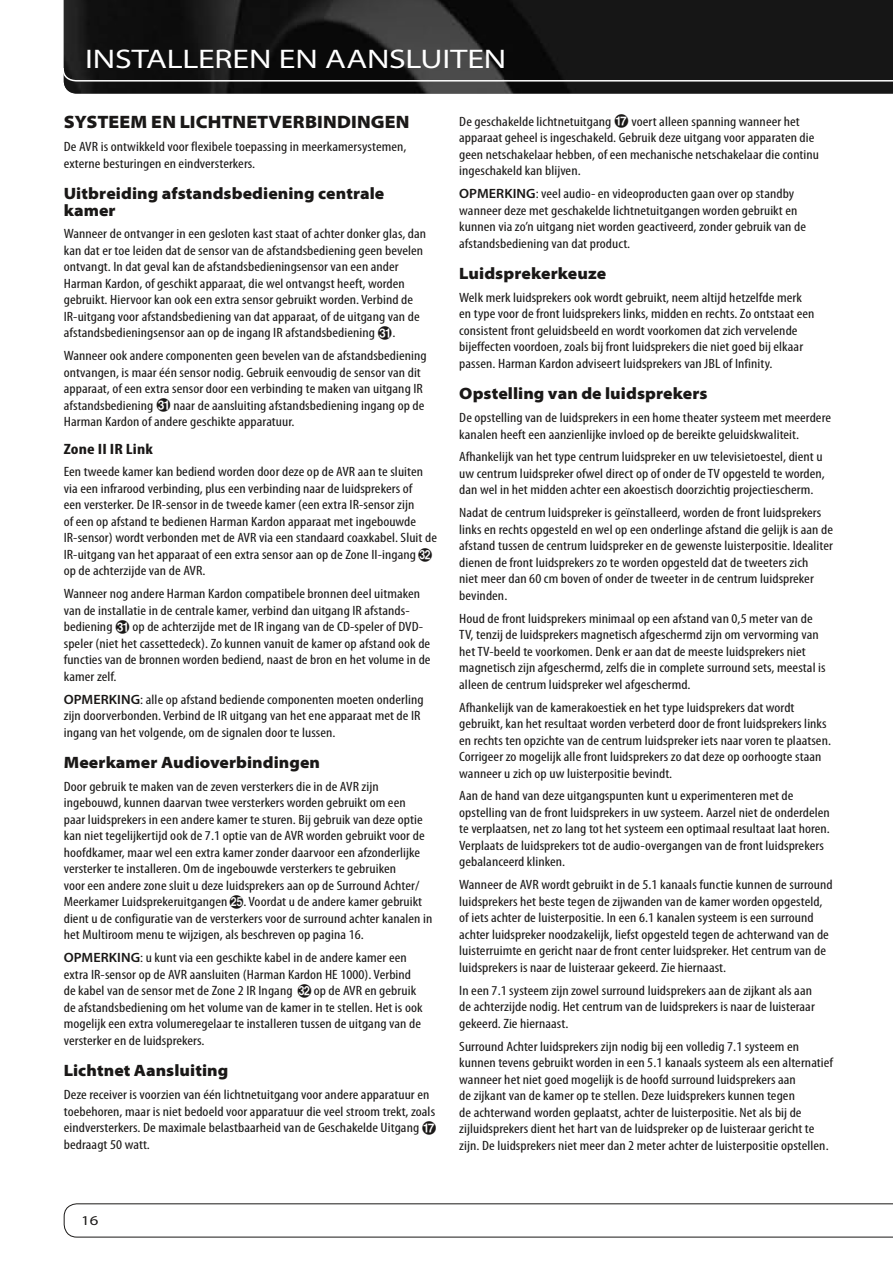
<style>
.page{position:relative;width:893px;height:1263px;background:#fff}
.page>*{position:absolute;margin:0;border:0;box-sizing:border-box;transform-origin:0 0}
.t1{font:semi-expanded 27px "Myriad Pro";letter-spacing:-.01em;color:#fff;scale:1.15 1}
.t2{font:900 semi-expanded 18px "Myriad Pro";letter-spacing:.01em;color:#1a1817}
.t3{font:900 semi-expanded 16.5px/16.5px "Myriad Pro";letter-spacing:.005em;color:#1a1817}
.t4{font:700 condensed 15px "Myriad Pro";letter-spacing:.01em;color:#1a1817;scale:1.2 1}
.t5{font:condensed 13.5px/16.5px "Myriad Pro";letter-spacing:.005em;color:#1a1817;scale:1.15 1}
.t6{font:semi-expanded 13.5px "Myriad Pro";color:#1a1817;scale:1.15 1}
.s1{font-family:"Harman Dot Num";font-stretch:normal}
.s2{font-weight:600;font-stretch:normal}
</style>
<div class="page">
<svg style="left:63px;top:0;width:830px;height:94px;background:#1d1d1d"></svg>
<svg style="left:63px;top:1203px;width:830px;height:35px"></svg>
<h1 class="t1" style="left:85px;top:44px;width:368px">INSTALLEREN EN AANSLUITEN</h1>
<h2 class="t2" style="left:64px;top:112px;width:347px">Systeem en Lichtnetverbindingen</h2>
<p class="t5" style="left:64px;top:139px;width:300px">De AVR is ontwikkeld voor flexibele toepassing in meerkamersystemen, externe besturingen en eindversterkers.</p>
<p class="t3" style="left:64px;top:185px;width:322px">Uitbreiding afstandsbediening centrale kamer</p>
<p class="t5" style="left:64px;top:226px;width:317px">Wanneer de ontvanger in een gesloten kast staat of achter donker glas, dan kan dat er toe leiden dat de sensor van de afstandsbediening geen bevelen ontvangt. In dat geval kan de afstandsbedieningsensor van een ander Harman Kardon, of geschikt apparaat, die wel ontvangst heeft, worden gebruikt. Hiervoor kan ook een extra sensor gebruikt worden. Verbind de IR-uitgang voor afstandsbediening van dat apparaat, of de uitgang van de afstandsbedieningsensor aan op de ingang IR afstandsbediening <span class="s1">U</span>.</p>
<p class="t5" style="left:64px;top:348px;width:317px">Wanneer ook andere componenten geen bevelen van de afstandsbediening ontvangen, is maar één sensor nodig. Gebruik eenvoudig de sensor van dit apparaat, of een extra sensor door een verbinding te maken van uitgang IR afstandsbediening <span class="s1">U</span> naar de aansluiting afstandsbediening ingang op de Harman Kardon of andere geschikte apparatuur.</p>
<p class="t4" style="left:64px;top:439px;width:76px">Zone II IR Link</p>
<p class="t5" style="left:64px;top:464px;width:326px">Een tweede kamer kan bediend worden door deze op de AVR aan te sluiten via een infrarood verbinding, plus een verbinding naar de luidsprekers of<br>een versterker. De IR-sensor in de tweede kamer (een extra IR-sensor zijn<br>of een op afstand te bedienen Harman Kardon apparaat met ingebouwde IR-sensor) wordt verbonden met de AVR via een standaard coaxkabel. Sluit de IR-uitgang van het apparaat of een extra sensor aan op de Zone II-ingang <span class="s1">V </span>op de achterzijde van de AVR.</p>
<p class="t5" style="left:64px;top:586px;width:320px">Wanneer nog andere Harman Kardon compatibele bronnen deel uitmaken van de installatie in de centrale kamer, verbind dan uitgang IR afstands&shy;bediening <span class="s1">U</span> op de achterzijde met de IR ingang van de CD-speler of DVD&shy;speler (niet het cassettedeck). Zo kunnen vanuit de kamer op afstand ook de functies van de bronnen worden bediend, naast de bron en het volume in de kamer zelf.</p>
<p class="t5" style="left:64px;top:691px;width:314px"><span class="s2">OPMERKING</span>: alle op afstand bediende componenten moeten onderling zijn doorverbonden. Verbind de IR uitgang van het ene apparaat met de IR ingang van het volgende, om de signalen door te lussen.</p>
<p class="t3" style="left:64px;top:754px;width:258px">Meerkamer Audioverbindingen</p>
<p class="t5" style="left:64px;top:778px;width:322px">Door gebruik te maken van de zeven versterkers die in de AVR zijn ingebouwd, kunnen daarvan twee versterkers worden gebruikt om een<br>paar luidsprekers in een andere kamer te sturen. Bij gebruik van deze optie kan niet tegelijkertijd ook de 7.1 optie van de AVR worden gebruikt voor de hoofdkamer, maar wel een extra kamer zonder daarvoor een afzonderlijke versterker te installeren. Om de ingebouwde versterkers te gebruiken<br>voor een andere zone sluit u deze luidsprekers aan op de Surround Achter/ Meerkamer Luidsprekeruitgangen <span class="s1">O</span>. Voordat u de andere kamer gebruikt dient u de configuratie van de versterkers voor de surround achter kanalen in het Multiroom menu te wijzigen, als beschreven op pagina 16.</p>
<p class="t5" style="left:64px;top:950px;width:313px"><span class="s2">OPMERKING</span>: u kunt via een geschikte kabel in de andere kamer een extra IR-sensor op de AVR aansluiten (Harman Kardon HE 1000). Verbind de kabel van de sensor met de Zone 2 IR Ingang <span class="s1">V</span> op de AVR en gebruik de afstandsbediening om het volume van de kamer in te stellen. Het is ook mogelijk een extra volumeregelaar te installeren tussen de uitgang van de versterker en de luidsprekers.</p>
<p class="t3" style="left:64px;top:1062px;width:166px">Lichtnet Aansluiting</p>
<p class="t5" style="left:64px;top:1087px;width:326px">Deze receiver is voorzien van één lichtnetuitgang voor andere apparatuur en toebehoren, maar is niet bedoeld voor apparatuur die veel stroom trekt, zoals eindversterkers. De maximale belastbaarheid van de Geschakelde Uitgang <span class="s1">G </span>bedraagt 50 watt.</p>
<p class="t5" style="left:459px;top:113px;width:314px">De geschakelde lichtnetuitgang <span class="s1">G</span> voert alleen spanning wanneer het apparaat geheel is ingeschakeld. Gebruik deze uitgang voor apparaten die geen netschakelaar hebben, of een mechanische netschakelaar die continu ingeschakeld kan blijven.</p>
<p class="t5" style="left:459px;top:186px;width:303px"><span class="s2">OPMERKING</span>: veel audio- en videoproducten gaan over op standby wanneer deze met geschakelde lichtnetuitgangen worden gebruikt en kunnen via zo’n uitgang niet worden geactiveerd, zonder gebruik van de afstandsbediening van dat product.</p>
<p class="t3" style="left:459px;top:265px;width:148px">Luidsprekerkeuze</p>
<p class="t5" style="left:459px;top:289px;width:310px">Welk merk luidsprekers ook wordt gebruikt, neem altijd hetzelfde merk en type voor de front luidsprekers links, midden en rechts. Zo ontstaat een consistent front geluidsbeeld en wordt voorkomen dat zich vervelende bijeffecten voordoen, zoals bij front luidsprekers die niet goed bij elkaar passen. Harman Kardon adviseert luidsprekers van JBL of Infinity.</p>
<p class="t3" style="left:459px;top:385px;width:250px">Opstelling van de luidsprekers</p>
<p class="t5" style="left:459px;top:410px;width:325px">De opstelling van de luidsprekers in een home theater systeem met meerdere kanalen heeft een aanzienlijke invloed op de bereikte geluidskwaliteit.</p>
<p class="t5" style="left:459px;top:449px;width:319px">Afhankelijk van het type centrum luidspreker en uw televisietoestel, dient u uw centrum luidspreker ofwel direct op of onder de TV opgesteld te worden, dan wel in het midden achter een akoestisch doorzichtig projectiescherm.</p>
<p class="t5" style="left:459px;top:505px;width:327px">Nadat de centrum luidspreker is geïnstalleerd, worden de front luidsprekers links en rechts opgesteld en wel op een onderlinge afstand die gelijk is aan de afstand tussen de centrum luidspreker en de gewenste luisterpositie. Idealiter dienen de front luidsprekers zo te worden opgesteld dat de tweeters zich<br>niet meer dan 60 cm boven of onder de tweeter in de centrum luidspreker bevinden.</p>
<p class="t5" style="left:459px;top:610px;width:320px">Houd de front luidsprekers minimaal op een afstand van 0,5 meter van de TV, tenzij de luidsprekers magnetisch afgeschermd zijn om vervorming van het TV-beeld te voorkomen. Denk er aan dat de meeste luidsprekers niet magnetisch zijn afgeschermd, zelfs die in complete surround sets, meestal is alleen de centrum luidspreker wel afgeschermd.</p>
<p class="t5" style="left:459px;top:699px;width:325px">Afhankelijk van de kamerakoestiek en het type luidsprekers dat wordt gebruikt, kan het resultaat worden verbeterd door de front luidsprekers links en rechts ten opzichte van de centrum luidspreker iets naar voren te plaatsen.<br>Corrigeer zo mogelijk alle front luidsprekers zo dat deze op oorhoogte staan wanneer u zich op uw luisterpositie bevindt.</p>
<p class="t5" style="left:459px;top:788px;width:324px">Aan de hand van deze uitgangspunten kunt u experimenteren met de opstelling van de front luidsprekers in uw systeem. Aarzel niet de onderdelen te verplaatsen, net zo lang tot het systeem een optimaal resultaat laat horen.<br>Verplaats de luidsprekers tot de audio-overgangen van de front luidsprekers gebalanceerd klinken.</p>
<p class="t5" style="left:459px;top:877px;width:326px">Wanneer de AVR wordt gebruikt in de 5.1 kanaals functie kunnen de surround luidsprekers het beste tegen de zijwanden van de kamer worden opgesteld, of iets achter de luisterpositie. In een 6.1 kanalen systeem is een surround achter luidspreker noodzakelijk, liefst opgesteld tegen de achterwand van de luisterruimte en gericht naar de front center luidspreker. Het centrum van de luidsprekers is naar de luisteraar gekeerd. Zie hiernaast.</p>
<p class="t5" style="left:459px;top:982px;width:311px">In een 7.1 systeem zijn zowel surround luidsprekers aan de zijkant als aan de achterzijde nodig. Het centrum van de luidsprekers is naar de luisteraar gekeerd. Zie hiernaast.</p>
<p class="t5" style="left:459px;top:1038px;width:327px">Surround Achter luidsprekers zijn nodig bij een volledig 7.1 systeem en kunnen tevens gebruikt worden in een 5.1 kanaals systeem als een alternatief wanneer het niet goed mogelijk is de hoofd surround luidsprekers aan<br>de zijkant van de kamer op te stellen. Deze luidsprekers kunnen tegen<br>de achterwand worden geplaatst, achter de luisterpositie. Net als bij de zijluidsprekers dient het hart van de luidspreker op de luisteraar gericht te zijn. De luidsprekers niet meer dan 2 meter achter de luisterpositie opstellen.</p>
<p class="t6" style="left:81px;top:1213px;width:17px">16</p>
</div>
